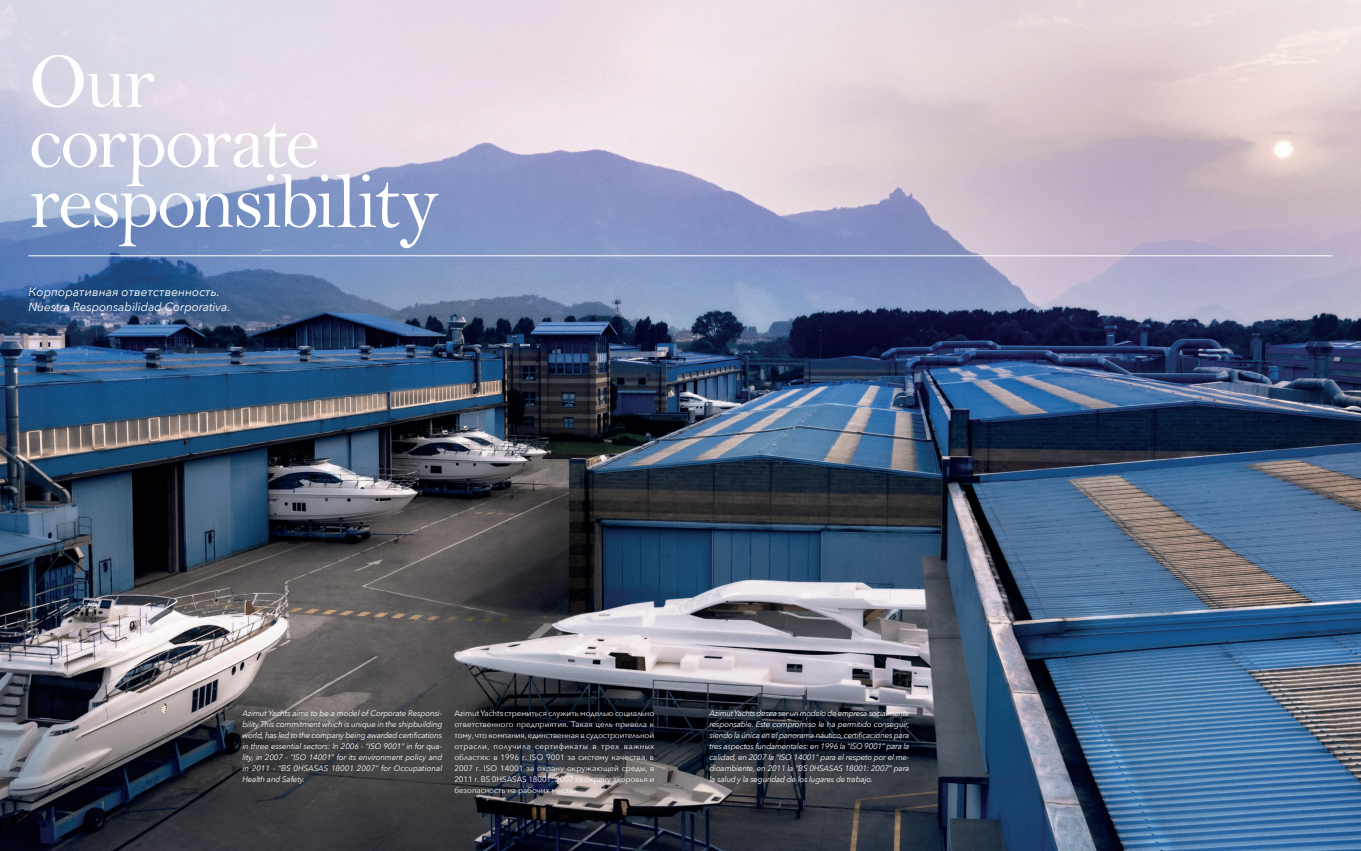
<style>
.page{position:relative;width:1361px;height:851px;background:#fff}
.page>*{position:absolute;margin:0;border:0;box-sizing:border-box;transform-origin:0 0}
.t1{font:80px/60px "Bell";letter-spacing:-.03em;color:#fff}
.t2{font:italic 12px/14.8px "Avenir Next";letter-spacing:-.005em;color:#fff}
.t3{font:italic 8px/11px "Avenir Next";letter-spacing:-.025em;color:#fff;text-align:justify}
.t4{font:8px/11px "Avenir Next";letter-spacing:-.005em;color:#fff;text-align:justify}
</style>
<div class="page">
<img style="left:0;top:0;width:1361px;height:850px">
<hr style="left:28px;top:255px;width:1304px;height:1px;background:#fff">
<h1 class="t1" style="left:29px;top:51px;width:412px">Our corporate responsibility</h1>
<h2 class="t2" style="left:28px;top:283px;width:204px">Корпоративная ответственность.<br>Nuestra Responsabilidad Corporativa.</h2>
<p class="t3" style="left:242px;top:707px;width:201px">Azimut Yachts aims to be a model of Corporate Responsi&shy;bility This commitment which is unique in the shipbuilding world, has led to the company being awarded certifications in three essential sectors: In 2006 - “ISO 9001” in for qua&shy;lity, in 2007 - “ISO 14001” for its environment policy and in 2011 - “BS 0HSASAS 18001 2007” for Occupational Health and Safety.</p>
<p class="t4" style="left:454px;top:707px;width:201px">Azimut Yachts стремиться служить моделью социально ответственного предприятия. Такая цель привела к тому, что компания, единственная в судостроительной отрасли, получила сертификаты в трех важных областях: в 1996 г. ISO 9001 за систему качества, в 2007 г. ISO 14001 за охрану окружающей среды, в 2011 г. BS 0HSASAS 18001: 2007 за охрану здоровья и безопасность на рабочих местах.</p>
<p class="t3" style="left:709px;top:707px;width:202px">Azimut Yachts desea ser un modelo de empresa socialmente responsable. Este compromiso le ha permitido conseguir, siendo la única en el panorama náutico, certificaciones para tres aspectos fundamentales: en 1996 la “ISO 9001” para la calidad, en 2007 la “ISO 14001” para el respeto por el me&shy;dioambiente, en 2011 la “BS 0HSASAS 18001: 2007” para la salud y la seguridad de los lugares de trabajo.</p>
</div>
